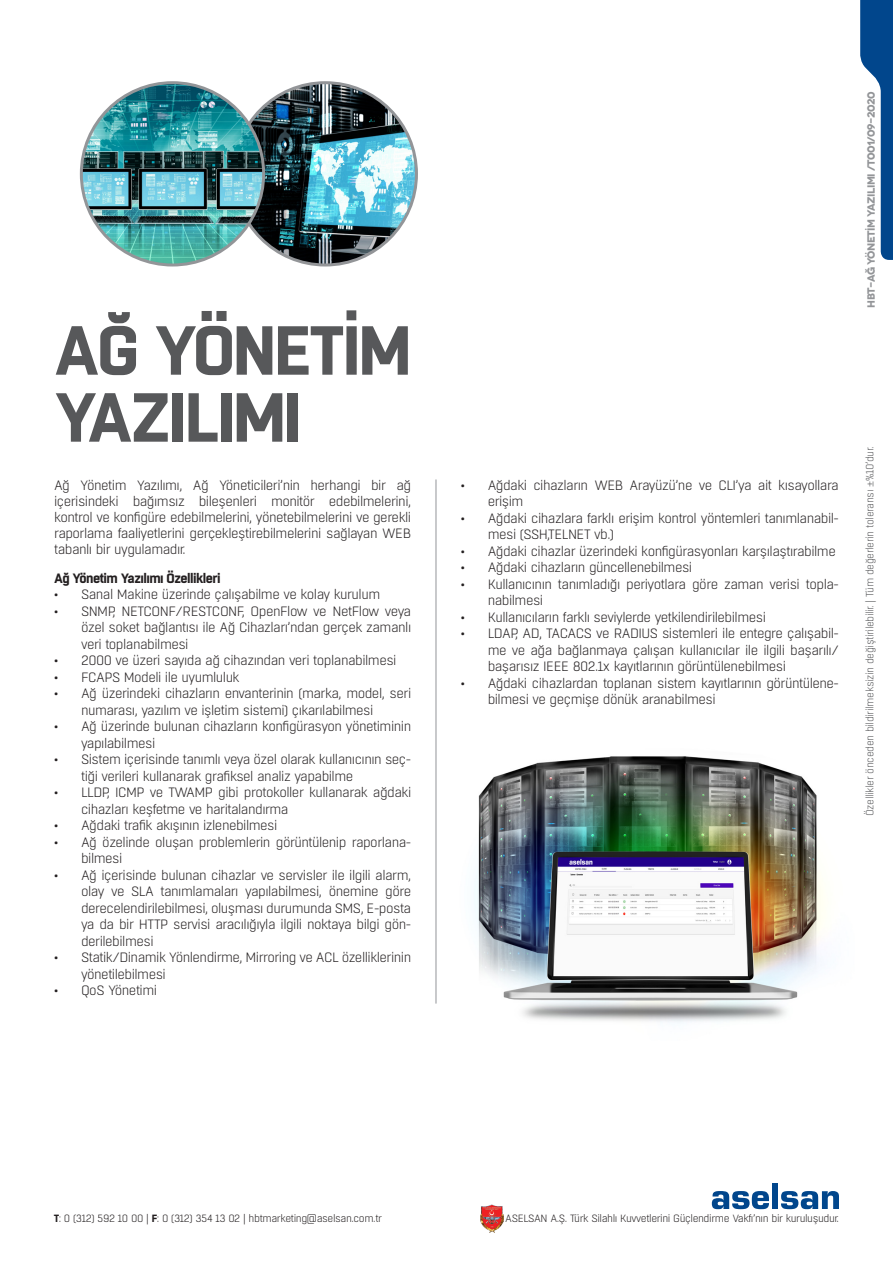
<style>
.page{position:relative;width:893px;height:1263px;background:#fff}
.page>*{position:absolute;margin:0;border:0;box-sizing:border-box;transform-origin:0 0}
.t1{font:700 69.15px/67.1px "Boxed";letter-spacing:-.04em;color:#57585a}
.t2{font:300 13.5px/16.5px "Boxed";letter-spacing:-.04em;color:#231f20}
.t3{font:700 13.5px "Boxed";letter-spacing:-.04em;color:#231f20}
.t4{font:300 10.5px "Boxed";letter-spacing:-.04em;color:#231f20}
.t5{font:300 10.5px "Boxed";letter-spacing:-.04em;color:#57585a}
.t6{font:700 10.5px "Novecentowide";letter-spacing:-.04em;color:#939598}
.s1{font-family:"Minion Pro";font-weight:400}
.s2{font-weight:700}
</style>
<div class="page">
<img style="left:480px;top:1204px;width:23px;height:28px">
<svg style="left:712px;top:1191px;width:57px;height:18px"></svg>
<div style="left:772px;top:1183px;width:6px;height:26px;background:#01468c"></div>
<svg style="left:781px;top:1191px;width:58px;height:18px"></svg>
<svg style="left:860px;top:0;width:33px;height:260px"></svg>
<img style="left:474px;top:756px;width:350px;height:267px">
<img style="left:234px;top:83px;width:182px;height:182px;border-radius:91px">
<hr style="left:436px;top:479px;width:1px;height:524px;background:#939598">
<img style="left:81px;top:83px;width:183px;height:182px;border-radius:91px">
<p class="t1" style="left:54px;top:320px;width:359px">AĞ YÖNETİM<br>YAZILIMI</p>
<p class="t2" style="left:54px;top:477px;width:359px;text-align:justify">Ağ Yönetim Yazılımı, Ağ Yöneticileri’nin herhangi bir ağ içerisindeki bağımsız bileşenleri monitör edebilmelerini, kontrol ve konfigüre edebilmelerini, yönetebilmelerini ve gerekli raporlama faaliyetlerini gerçekleştirebilmelerini sağlayan WEB tabanlı bir uygulamadır.</p>
<p class="t2" style="left:488px;top:477px;width:353px;text-indent:-27px">• Ağdaki cihazların WEB Arayüzü’ne ve CLI’ya ait kısayollara erişim</p>
<p class="t2" style="left:488px;top:510px;width:353px;text-indent:-27px">• Ağdaki cihazlara farklı erişim kontrol yöntemleri tanımlanabil&shy;mesi (SSH,TELNET vb.)</p>
<p class="t2" style="left:461px;top:543px;width:377px">• Ağdaki cihazlar üzerindeki konfigürasyonları karşılaştırabilme</p>
<p class="t2" style="left:461px;top:559px;width:233px">• Ağdaki cihazların güncellenebilmesi</p>
<p class="t2" style="left:488px;top:576px;width:353px;text-indent:-27px">• Kullanıcının tanımladığı periyotlara göre zaman verisi topla&shy;nabilmesi</p>
<p class="t2" style="left:461px;top:609px;width:307px">• Kullanıcıların farklı seviylerde yetkilendirilebilmesi</p>
<p class="t2" style="left:488px;top:625px;width:353px;text-align:justify;text-indent:-27px">• LDAP, AD, TACACS ve RADIUS sistemleri ile entegre çalışabil&shy;me ve ağa bağlanmaya çalışan kullanıcılar ile ilgili başarılı/ başarısız IEEE 802.1x kayıtlarının görüntülenebilmesi</p>
<p class="t2" style="left:488px;top:675px;width:353px;text-indent:-27px">• Ağdaki cihazlardan toplanan sistem kayıtlarının görüntülene&shy;bilmesi ve geçmişe dönük aranabilmesi</p>
<p class="t3" style="left:54px;top:569px;width:168px">Ağ Yönetim Yazılımı Özellikleri</p>
<p class="t2" style="left:54px;top:586px;width:328px">• Sanal Makine üzerinde çalışabilme ve kolay kurulum</p>
<p class="t2" style="left:81px;top:603px;width:332px;text-align:justify;text-indent:-27px">• SNMP, NETCONF/RESTCONF, OpenFlow ve NetFlow veya özel soket bağlantısı ile Ağ Cihazları’ndan gerçek zamanlı veri toplanabilmesi</p>
<p class="t2" style="left:54px;top:652px;width:344px">• 2000 ve üzeri sayıda ağ cihazından veri toplanabilmesi</p>
<p class="t2" style="left:54px;top:669px;width:187px">• FCAPS Modeli ile uyumluluk</p>
<p class="t2" style="left:81px;top:685px;width:332px;text-indent:-27px">• Ağ üzerindeki cihazların envanterinin (marka, model, seri numarası, yazılım ve işletim sistemi) çıkarılabilmesi</p>
<p class="t2" style="left:81px;top:718px;width:332px;text-indent:-27px">• Ağ üzerinde bulunan cihazların konfigürasyon yönetiminin yapılabilmesi</p>
<p class="t2" style="left:81px;top:751px;width:332px;text-indent:-27px">• Sistem içerisinde tanımlı veya özel olarak kullanıcının seç&shy;tiği verileri kullanarak grafiksel analiz yapabilme</p>
<p class="t2" style="left:81px;top:784px;width:332px;text-indent:-27px">• LLDP, ICMP ve TWAMP gibi protokoller kullanarak ağdaki cihazları keşfetme ve haritalandırma</p>
<p class="t2" style="left:54px;top:817px;width:225px">• Ağdaki trafik akışının izlenebilmesi</p>
<p class="t2" style="left:81px;top:834px;width:332px;text-indent:-27px">• Ağ özelinde oluşan problemlerin görüntülenip raporlana&shy;bilmesi</p>
<p class="t2" style="left:81px;top:867px;width:332px;text-align:justify;text-indent:-27px">• Ağ içerisinde bulunan cihazlar ve servisler ile ilgili alarm, olay ve SLA tanımlamaları yapılabilmesi, önemine göre derecelendirilebilmesi, oluşması durumunda SMS, E-posta ya da bir HTTP servisi aracılığıyla ilgili noktaya bilgi gön&shy;derilebilmesi</p>
<p class="t2" style="left:81px;top:949px;width:332px;text-indent:-27px">• Statik/Dinamik Yönlendirme, Mirroring ve ACL özelliklerinin yönetilebilmesi</p>
<p class="t2" style="left:54px;top:982px;width:105px">• QoS Yönetimi</p>
<p class="t6" style="left:864px;top:308px;width:218px;rotate:-90deg">HBT-AĞ YÖNETİM YAZILIMI /T001/09-2020</p>
<p class="t5" style="left:863px;top:816px;width:371px;rotate:-90deg">Özellikler önceden bildirilmeksizin değiştirilebilir. | Tüm değerlerin toleransı <span class="s1">±</span>%10’dur.</p>
<p class="t4" style="left:54px;top:1212px;width:330px"><span class="s2">T</span>: 0 (312) 592 10 00 | <span class="s2">F</span>: 0 (312) 354 13 02 | hbtmarketing@aselsan.com.tr</p>
<p class="t4" style="left:505px;top:1212px;width:335px">ASELSAN A.Ş. Türk Silahlı Kuvvetlerini Güçlendirme Vakfı’nın bir kuruluşudur.</p>
</div>
